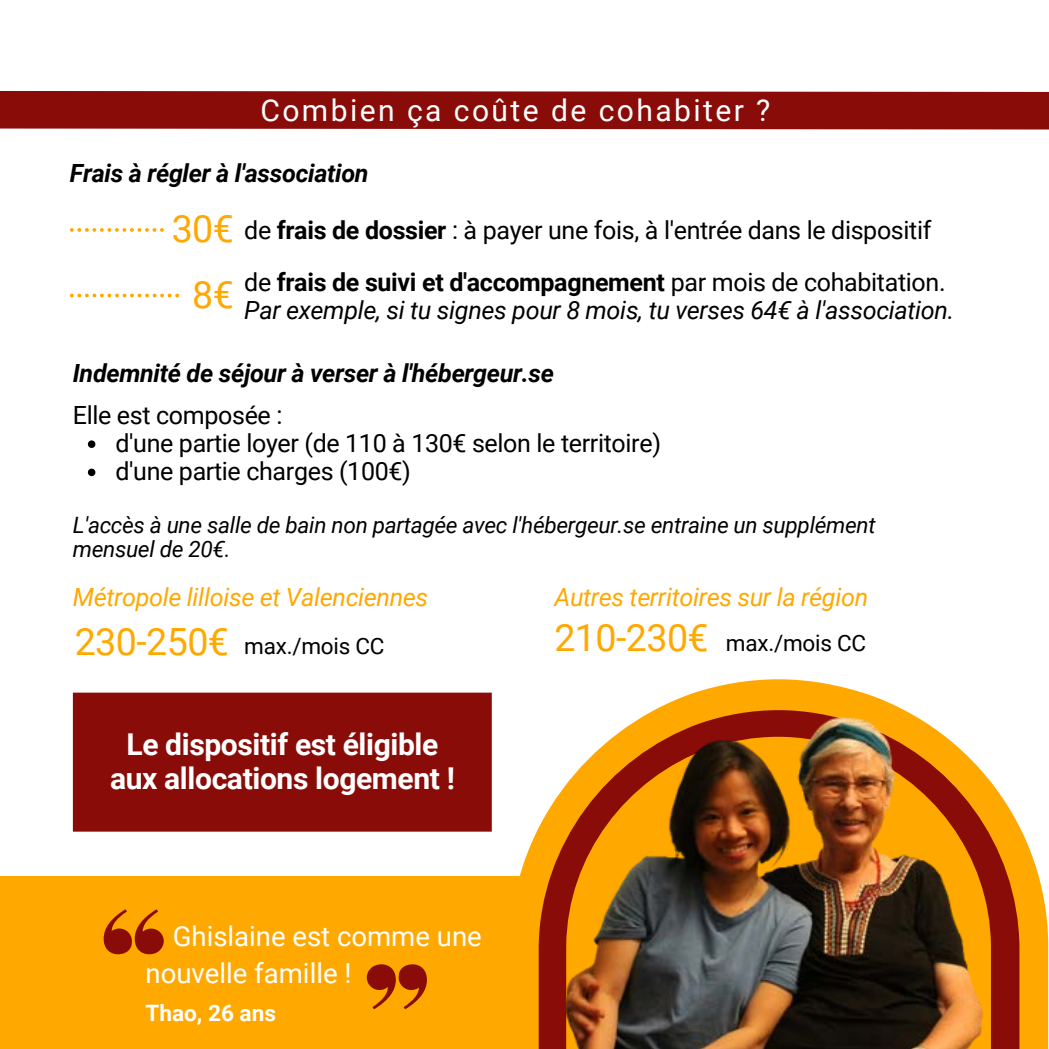
<style>
.page{position:relative;width:1049px;height:1049px;background:#fff}
.page>*{position:absolute;margin:0;border:0;box-sizing:border-box;transform-origin:0 0}
.t1{font:37.5px "Roboto";letter-spacing:-.015em;color:#ffa800}
.t2{font:700 30px/33.8px "Roboto";letter-spacing:-.015em;color:#fff;text-align:center}
.t3{font:30px "Roboto";letter-spacing:.08em;color:#fff}
.t4{font:27.5px/37.5px "Roboto";color:#fff}
.t5{font:25px "Roboto";letter-spacing:-.015em;color:#000}
.t6{font:italic 700 25px "Roboto";letter-spacing:-.015em;color:#000}
.t7{font:italic 25px "Roboto";letter-spacing:-.015em;color:#ffa800}
.t8{font:italic 25px "Roboto";letter-spacing:-.015em;color:#000}
.t9{font:700 25px "Roboto";letter-spacing:-.015em;color:#000}
.t10{font:italic 22.5px/24.5px "Roboto";letter-spacing:-.015em;color:#000}
.t11{font:22.5px "Roboto";letter-spacing:-.01em;color:#000}
.t12{font:700 22.5px "Roboto";color:#fff}
.s1{font-weight:700}
.s2{font-weight:400}
</style>
<div class="page">
<div style="left:0;top:876px;width:526px;height:172px;background:#ffa800"></div>
<svg style="left:104px;top:909px;width:60px;height:44px"></svg>
<svg style="left:366px;top:964px;width:61px;height:45px"></svg>
<svg style="left:519px;top:679px;width:528px;height:369px"></svg>
<svg style="left:538px;top:710px;width:481px;height:338px"></svg>
<img style="left:559px;top:710px;width:438px;height:338px">
<div style="left:0;top:91px;width:1048px;height:39px;background:#890c08"></div>
<svg style="left:88px;top:440px;width:7px;height:8px"></svg>
<svg style="left:88px;top:468px;width:7px;height:8px"></svg>
<div style="left:73px;top:692px;width:418px;height:139px;background:#890c08"></div>
<svg style="left:70px;top:228px;width:94px;height:4px"></svg>
<svg style="left:70px;top:293px;width:109px;height:4px"></svg>
<p class="t3" style="left:260px;top:93px;width:511px">Combien ça coûte de cohabiter ?</p>
<p class="t6" style="left:70px;top:159px;width:300px">Frais à régler à l'association</p>
<p class="t1" style="left:172px;top:207px;width:64px">30€</p>
<p class="t5" style="left:244px;top:216px;width:688px">de <span class="s1">frais de dossier</span> : à payer une fois, à l'entrée dans le dispositif</p>
<p class="t1" style="left:192px;top:273px;width:43px">8€</p>
<p class="t9" style="left:244px;top:267px;width:702px"><span class="s2">de</span> frais de suivi et d'accompagnement <span class="s2">par mois de cohabitation.</span></p>
<p class="t8" style="left:244px;top:296px;width:711px">Par exemple, si tu signes pour 8 mois, tu verses 64€ à l'association.</p>
<p class="t6" style="left:73px;top:359px;width:483px">Indemnité de séjour à verser à l'hébergeur.se</p>
<p class="t5" style="left:73px;top:400px;width:211px">Elle est composée :</p>
<p class="t5" style="left:115px;top:428px;width:547px">d'une partie loyer (de 110 à 130€ selon le territoire)</p>
<p class="t5" style="left:115px;top:456px;width:297px">d'une partie charges (100€)</p>
<p class="t10" style="left:73px;top:512px;width:804px">L'accès à une salle de bain non partagée avec l'hébergeur.se entraine un supplément mensuel de 20€.</p>
<p class="t7" style="left:73px;top:582px;width:357px">Métropole lilloise et Valenciennes</p>
<p class="t1" style="left:75px;top:619px;width:156px">230-250€</p>
<p class="t11" style="left:244px;top:633px;width:142px">max./mois CC</p>
<p class="t2" style="left:110px;top:727px;width:346px">Le dispositif est éligible aux allocations logement !</p>
<p class="t4" style="left:145px;top:917px;width:338px;text-indent:27px">Ghislaine est comme une nouvelle famille !</p>
<p class="t12" style="left:145px;top:999px;width:132px">Thao, 26 ans</p>
<p class="t7" style="left:554px;top:582px;width:315px">Autres territoires sur la région</p>
<p class="t1" style="left:554px;top:616px;width:156px">210-230€</p>
<p class="t11" style="left:725px;top:629px;width:142px">max./mois CC</p>
</div>
